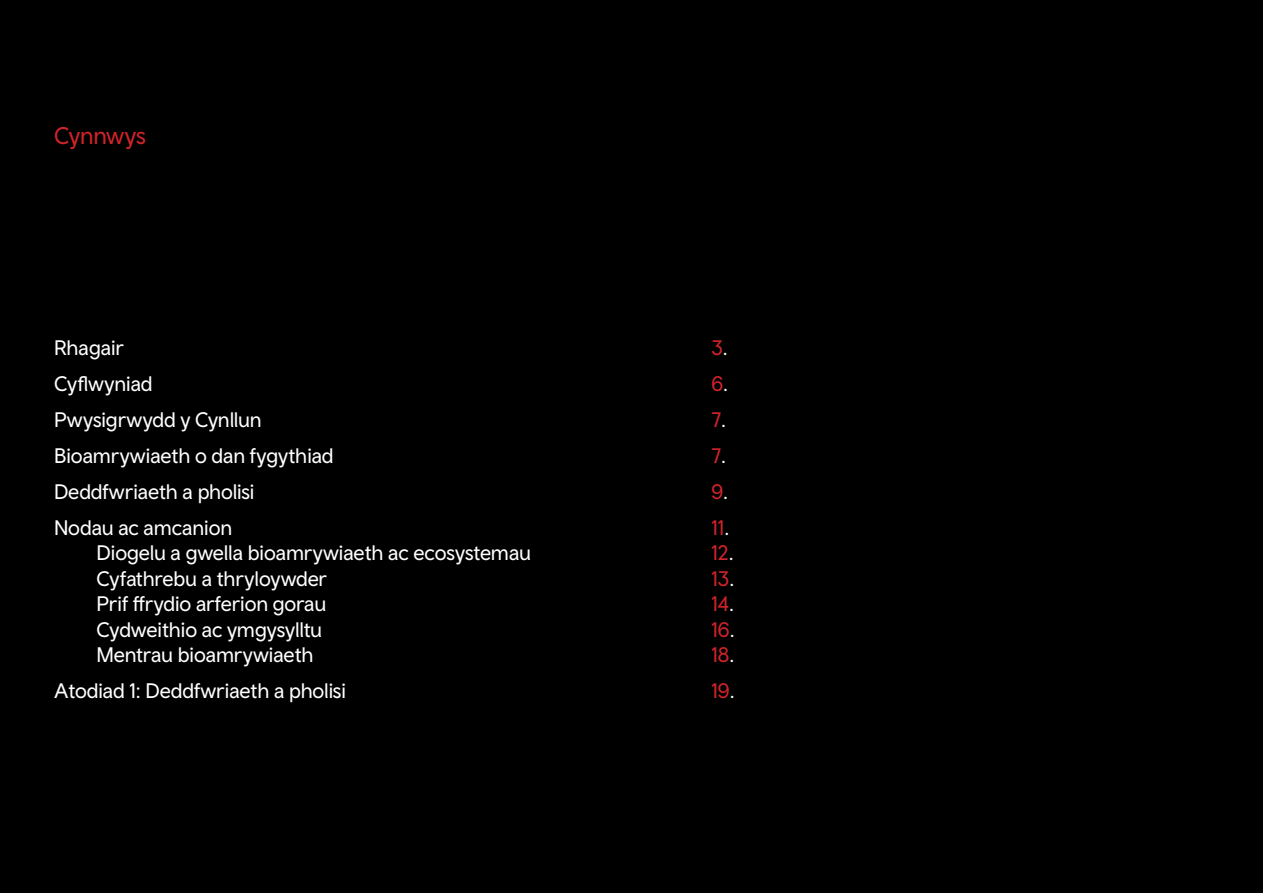
<style>
.page{position:relative;width:1263px;height:893px;background:#000}
.page>*{position:absolute;margin:0;border:0;box-sizing:border-box;transform-origin:0 0}
.t1{font:24px "Wales Sans Body";letter-spacing:-.005em;color:#d1232a}
.t2{font:21px "Wales Sans Body";color:#fff}
.t3{font:21px "Wales Sans Body";color:#d1232a}
.s1{color:#fff}
</style>
<div class="page">
<p class="t1" style="left:54px;top:121px;width:94px">Cynnwys</p>
<p class="t2" style="left:54px;top:335px;width:72px">Rhagair</p>
<p class="t2" style="left:54px;top:371px;width:100px">Cyflwyniad</p>
<p class="t2" style="left:54px;top:407px;width:209px">Pwysigrwydd y Cynllun</p>
<p class="t2" style="left:54px;top:443px;width:281px">Bioamrywiaeth o dan fygythiad</p>
<p class="t2" style="left:54px;top:479px;width:202px">Deddfwriaeth a pholisi</p>
<p class="t2" style="left:54px;top:515px;width:180px">Nodau ac amcanion</p>
<p class="t2" style="left:97px;top:540px;width:436px">Diogelu a gwella bioamrywiaeth ac ecosystemau</p>
<p class="t2" style="left:97px;top:566px;width:232px">Cyfathrebu a thryloywder</p>
<p class="t2" style="left:97px;top:591px;width:231px">Prif ffrydio arferion gorau</p>
<p class="t2" style="left:97px;top:617px;width:227px">Cydweithio ac ymgysylltu</p>
<p class="t2" style="left:97px;top:642px;width:218px">Mentrau bioamrywiaeth</p>
<p class="t2" style="left:54px;top:678px;width:293px">Atodiad 1: Deddfwriaeth a pholisi</p>
<p class="t3" style="left:711px;top:335px;width:18px">3<span class="s1">.</span></p>
<p class="t3" style="left:711px;top:371px;width:18px">6<span class="s1">.</span></p>
<p class="t3" style="left:711px;top:407px;width:16px">7<span class="s1">.</span></p>
<p class="t3" style="left:711px;top:443px;width:16px">7<span class="s1">.</span></p>
<p class="t3" style="left:711px;top:479px;width:18px">9<span class="s1">.</span></p>
<p class="t3" style="left:711px;top:515px;width:19px">11<span class="s1">.</span></p>
<p class="t3" style="left:711px;top:540px;width:24px">12<span class="s1">.</span></p>
<p class="t3" style="left:711px;top:566px;width:24px">13<span class="s1">.</span></p>
<p class="t3" style="left:711px;top:591px;width:24px">14<span class="s1">.</span></p>
<p class="t3" style="left:711px;top:617px;width:25px">16<span class="s1">.</span></p>
<p class="t3" style="left:711px;top:642px;width:24px">18<span class="s1">.</span></p>
<p class="t3" style="left:711px;top:678px;width:25px">19<span class="s1">.</span></p>
</div>
